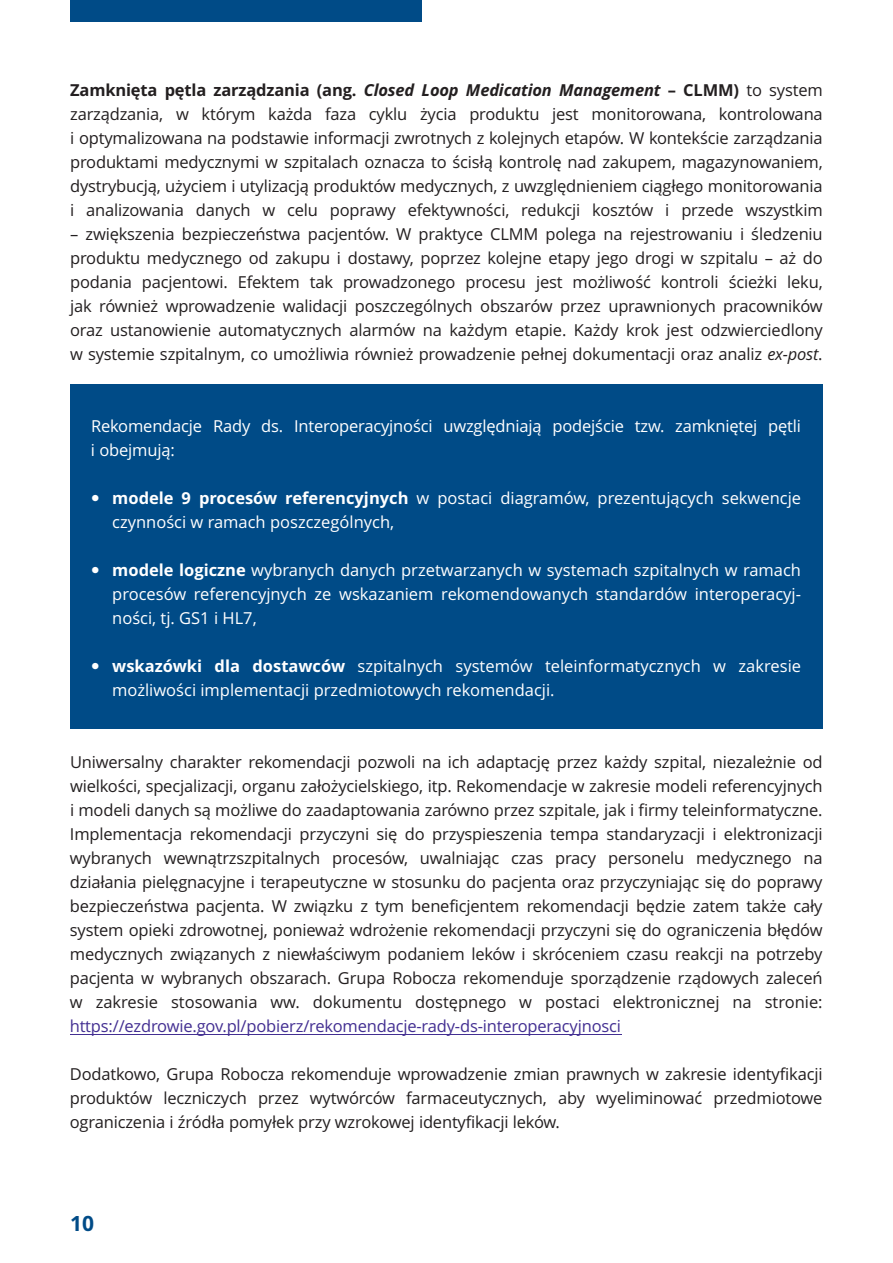
<style>
.page{position:relative;width:893px;height:1263px;background:#fff}
.page>*{position:absolute;margin:0;border:0;box-sizing:border-box;transform-origin:0 0}
.t1{font:700 21px "Open Sans";color:#004b87}
.t2{font:16.5px/24px "Open Sans";letter-spacing:-.01em;color:#231f20;text-align:justify}
.t3{font:16.5px/24px "Open Sans";color:#fff}
.t4{font:16.5px "Open Sans";letter-spacing:-.01em;color:#432f92}
.s1{font-weight:700}
.s2{font-weight:700;font-style:italic}
.s3{font-style:italic}
</style>
<div class="page">
<div style="left:70px;top:385px;width:753px;height:344px;background:#004b87"></div>
<div style="left:70px;top:0;width:351px;height:21px;background:#004b87"></div>
<hr style="left:70px;top:1034px;width:551px;height:1px;background:#432f92">
<p class="t2" style="left:70px;top:80px;width:754px"><span class="s1">Zamknięta pętla zarządzania (ang.</span> <span class="s2">Closed Loop Medication Management</span> <span class="s1">– CLMM)</span> to system zarządzania, w którym każda faza cyklu życia produktu jest monitorowana, kontrolowana i optymalizowana na podstawie informacji zwrotnych z kolejnych etapów. W kontekście zarządzania produktami medycznymi w szpitalach oznacza to ścisłą kontrolę nad zakupem, magazynowaniem, dystrybucją, użyciem i utylizacją produktów medycznych, z uwzględnieniem ciągłego monitorowania i analizowania danych w celu poprawy efektywności, redukcji kosztów i przede wszystkim</p>
<p class="t2" style="left:70px;top:224px;width:754px">– zwiększenia bezpieczeństwa pacjentów. W praktyce CLMM polega na rejestrowaniu i śledzeniu produktu medycznego od zakupu i dostawy, poprzez kolejne etapy jego drogi w szpitalu – aż do podania pacjentowi. Efektem tak prowadzonego procesu jest możliwość kontroli ścieżki leku, jak również wprowadzenie walidacji poszczególnych obszarów przez uprawnionych pracowników oraz ustanowienie automatycznych alarmów na każdym etapie. Każdy krok jest odzwierciedlony w systemie szpitalnym, co umożliwia również prowadzenie pełnej dokumentacji oraz analiz <span class="s3">ex-post</span>.</p>
<p class="t3" style="left:91px;top:416px;width:712px">Rekomendacje Rady ds. Interoperacyjności uwzględniają podejście tzw. zamkniętej pętli i obejmują:</p>
<p class="t3" style="left:112px;top:488px;width:690px"><span class="s1">modele 9 procesów referencyjnych</span> w postaci diagramów, prezentujących sekwencje czynności w ramach poszczególnych,</p>
<p class="t3" style="left:112px;top:560px;width:690px;text-align:justify"><span class="s1">modele logiczne</span> wybranych danych przetwarzanych w systemach szpitalnych w ramach procesów referencyjnych ze wskazaniem rekomendowanych standardów interoperacyj&shy;ności, tj. GS1 i HL7,</p>
<p class="t3" style="left:112px;top:656px;width:690px"><span class="s1">wskazówki dla dostawców</span> szpitalnych systemów teleinformatycznych w zakresie możliwości implementacji przedmiotowych rekomendacji.</p>
<p class="t2" style="left:70px;top:752px;width:754px">Uniwersalny charakter rekomendacji pozwoli na ich adaptację przez każdy szpital, niezależnie od wielkości, specjalizacji, organu założycielskiego, itp. Rekomendacje w zakresie modeli referencyjnych i modeli danych są możliwe do zaadaptowania zarówno przez szpitale, jak i firmy teleinformatyczne.<br>Implementacja rekomendacji przyczyni się do przyspieszenia tempa standaryzacji i elektronizacji wybranych wewnątrzszpitalnych procesów, uwalniając czas pracy personelu medycznego na działania pielęgnacyjne i terapeutyczne w stosunku do pacjenta oraz przyczyniając się do poprawy bezpieczeństwa pacjenta. W związku z tym beneficjentem rekomendacji będzie zatem także cały system opieki zdrowotnej, ponieważ wdrożenie rekomendacji przyczyni się do ograniczenia błędów medycznych związanych z niewłaściwym podaniem leków i skróceniem czasu reakcji na potrzeby pacjenta w wybranych obszarach. Grupa Robocza rekomenduje sporządzenie rządowych zaleceń w zakresie stosowania ww. dokumentu dostępnego w postaci elektronicznej na stronie:</p>
<p class="t4" style="left:70px;top:1020px;width:553px">https://ezdrowie.gov.pl/pobierz/rekomendacje-rady-ds-interoperacyjnosci</p>
<p class="t2" style="left:70px;top:1064px;width:754px">Dodatkowo, Grupa Robocza rekomenduje wprowadzenie zmian prawnych w zakresie identyfikacji produktów leczniczych przez wytwórców farmaceutycznych, aby wyeliminować przedmiotowe ograniczenia i źródła pomyłek przy wzrokowej identyfikacji leków.</p>
<p class="t1" style="left:70px;top:1215px;width:25px">10</p>
</div>
